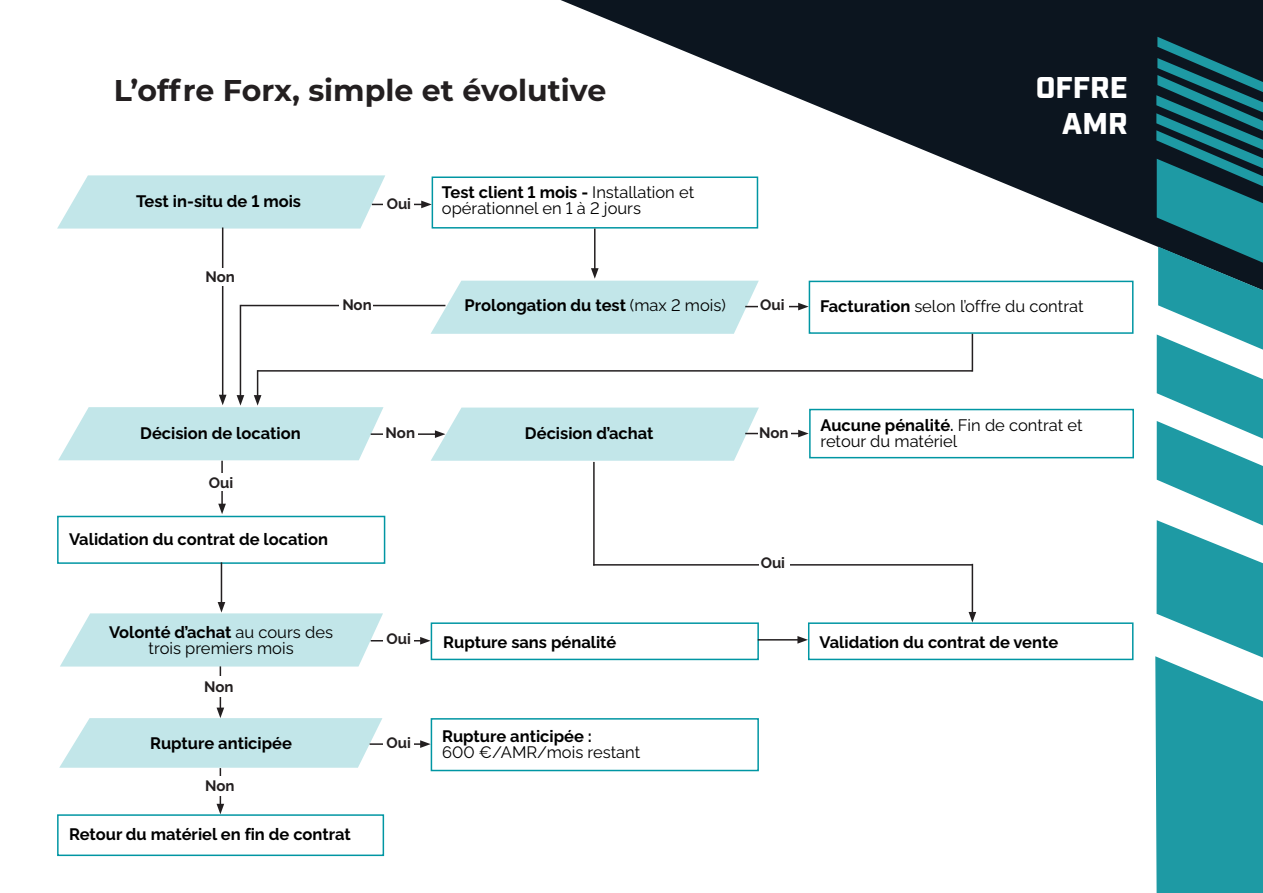
<style>
.page{position:relative;width:1263px;height:893px;background:#fff}
.page>*{position:absolute;margin:0;border:0;box-sizing:border-box;transform-origin:0 0}
.t1{font:700 30px "Montserrat";color:#231f20}
.t2{font:900 30px "Industry Test";color:#fff}
.t3{font:16.5px "Raleway v 4020 Bold";color:#000}
.t4{font:16.5px/16.5px "Raleway v 4020 Regular";color:#000;text-align:center}
.t5{font:15px "Raleway v 4020 Bold";color:#231f20}
.s1{font-family:"Raleway v 4020 Regular"}
.s2{font-family:"Raleway v 4020 Bold"}
.s3{font-family:"Raleway v 4020 Semi";font-weight:700}
</style>
<div class="page">
<svg style="left:561px;top:0;width:702px;height:296px"></svg>
<svg style="left:1155px;top:37px;width:108px;height:856px"></svg>
<div style="left:57px;top:516px;width:328px;height:48px;border:2px solid #0096a3"></div>
<div style="left:808px;top:622px;width:325px;height:38px;border:2px solid #0096a3"></div>
<div style="left:432px;top:176px;width:326px;height:53px;border:2px solid #0096a3"></div>
<svg style="left:57px;top:175px;width:328px;height:54px;background:#c7e8eb"></svg>
<div style="left:809px;top:409px;width:325px;height:49px;border:2px solid #0096a3"></div>
<div style="left:431px;top:622px;width:328px;height:38px;border:2px solid #0096a3"></div>
<div style="left:431px;top:718px;width:328px;height:53px;border:2px solid #0096a3"></div>
<div style="left:57px;top:814px;width:327px;height:42px;border:2px solid #0096a3"></div>
<div style="left:809px;top:281px;width:324px;height:53px;border:2px solid #0096a3"></div>
<hr style="left:372px;top:204px;width:51px;height:1px;background:#231f20">
<svg style="left:421px;top:201px;width:11px;height:7px"></svg>
<hr style="left:371px;top:640px;width:51px;height:1px;background:#231f20">
<svg style="left:420px;top:637px;width:11px;height:8px"></svg>
<hr style="left:371px;top:433px;width:66px;height:2px;background:#231f20">
<svg style="left:431px;top:408px;width:328px;height:53px;background:#c6e7ea"></svg>
<hr style="left:745px;top:433px;width:55px;height:1px;background:#231f20">
<svg style="left:798px;top:430px;width:11px;height:7px"></svg>
<hr style="left:370px;top:743px;width:52px;height:2px;background:#231f20">
<svg style="left:420px;top:740px;width:11px;height:8px"></svg>
<hr style="left:222px;top:227px;width:1px;height:170px;background:#231f20">
<hr style="left:221px;top:461px;width:2px;height:45px;background:#231f20">
<svg style="left:218px;top:504px;width:8px;height:10px"></svg>
<hr style="left:972px;top:564px;width:1px;height:50px;background:#231f20">
<svg style="left:968px;top:612px;width:8px;height:10px"></svg>
<hr style="left:221px;top:562px;width:1px;height:42px;background:#231f20">
<svg style="left:60px;top:602px;width:323px;height:64px"></svg>
<hr style="left:220px;top:666px;width:1px;height:44px;background:#231f20">
<svg style="left:59px;top:708px;width:323px;height:60px"></svg>
<hr style="left:220px;top:768px;width:1px;height:38px;background:#231f20">
<svg style="left:217px;top:804px;width:7px;height:10px"></svg>
<hr style="left:745px;top:306px;width:55px;height:1px;background:#231f20">
<svg style="left:798px;top:303px;width:11px;height:7px"></svg>
<hr style="left:241px;top:305px;width:204px;height:1px;background:#231f20">
<div style="left:204px;top:473px;width:36px;height:18px;background:#fff"></div>
<div style="left:383px;top:630px;width:31px;height:19px;background:#fff"></div>
<div style="left:205px;top:268px;width:36px;height:17px;background:#fff"></div>
<div style="left:204px;top:676px;width:32px;height:21px;background:#fff"></div>
<div style="left:204px;top:776px;width:32px;height:20px;background:#fff"></div>
<div style="left:383px;top:733px;width:31px;height:20px;background:#fff"></div>
<div style="left:383px;top:423px;width:35px;height:19px;background:#fff"></div>
<div style="left:758px;top:423px;width:32px;height:19px;background:#fff"></div>
<div style="left:758px;top:295px;width:31px;height:23px;background:#fff"></div>
<div style="left:339px;top:296px;width:34px;height:17px;background:#fff"></div>
<div style="left:383px;top:193px;width:31px;height:18px;background:#fff"></div>
<hr style="left:594px;top:229px;width:1px;height:41px;background:#231f20">
<svg style="left:430px;top:268px;width:329px;height:66px"></svg>
<hr style="left:258px;top:370px;width:714px;height:2px;background:#231f20">
<hr style="left:972px;top:334px;width:1px;height:38px;background:#231f20">
<hr style="left:240px;top:305px;width:1px;height:92px;background:#231f20">
<svg style="left:58px;top:370px;width:325px;height:90px"></svg>
<hr style="left:758px;top:639px;width:42px;height:2px;background:#231f20">
<svg style="left:797px;top:636px;width:11px;height:8px"></svg>
<hr style="left:593px;top:564px;width:379px;height:2px;background:#231f20">
<hr style="left:593px;top:462px;width:2px;height:104px;background:#231f20">
<div style="left:759px;top:553px;width:30px;height:23px;background:#fff"></div>
<p class="t1" style="left:114px;top:69px;width:494px">L’offre Forx, simple et évolutive</p>
<p class="t2" style="left:1036px;top:76px;width:93px">OFFRE</p>
<p class="t2" style="left:1062px;top:112px;width:67px">AMR</p>
<p class="t3" style="left:136px;top:188px;width:167px">Test in-situ de 1 mois</p>
<p class="t5" style="left:206px;top:265px;width:31px">Non</p>
<p class="t5" style="left:387px;top:192px;width:26px">Oui</p>
<p class="t3" style="left:442px;top:179px;width:254px">Test client 1 mois - <span class="s1">Installation et</span></p>
<p class="t4" style="left:442px;top:198px;width:201px">opérationnel en 1 à 2 jours</p>
<p class="t5" style="left:342px;top:294px;width:31px">Non</p>
<p class="t3" style="left:465px;top:292px;width:263px">Prolongation du test <span class="s1">(max 2 mois)</span></p>
<p class="t4" style="left:820px;top:296px;width:265px"><span class="s2">Facturation</span> selon l’offre du contrat</p>
<p class="t5" style="left:760px;top:293px;width:26px">Oui</p>
<p class="t3" style="left:140px;top:420px;width:162px">Décision de location</p>
<p class="t3" style="left:525px;top:420px;width:130px">Décision d’achat</p>
<p class="t5" style="left:386px;top:421px;width:31px">Non</p>
<p class="t5" style="left:759px;top:421px;width:31px">Non</p>
<p class="t5" style="left:209px;top:471px;width:26px">Oui</p>
<p class="t3" style="left:69px;top:526px;width:260px">Validation du contrat de location</p>
<p class="t5" style="left:761px;top:551px;width:26px">Oui</p>
<p class="t4" style="left:820px;top:415px;width:264px;text-align:left"><span class="s2">Aucune pénalité</span><span class="s3">.</span> Fin de contrat et retour du matériel</p>
<p class="t4" style="left:109px;top:622px;width:225px"><span class="s2">Volonté d’achat</span> au cours des trois premiers mois</p>
<p class="t5" style="left:204px;top:675px;width:31px">Non</p>
<p class="t3" style="left:150px;top:730px;width:143px">Rupture anticipée</p>
<p class="t5" style="left:205px;top:774px;width:31px">Non</p>
<p class="t3" style="left:69px;top:821px;width:283px">Retour du matériel en fin de contrat</p>
<p class="t5" style="left:386px;top:627px;width:26px">Oui</p>
<p class="t5" style="left:386px;top:731px;width:26px">Oui</p>
<p class="t3" style="left:443px;top:629px;width:175px">Rupture sans pénalité</p>
<p class="t3" style="left:819px;top:629px;width:240px">Validation du contrat de vente</p>
<p class="t3" style="left:442px;top:723px;width:151px">Rupture anticipée :</p>
<p class="t4" style="left:442px;top:742px;width:200px">600 €/AMR/mois restant</p>
</div>
